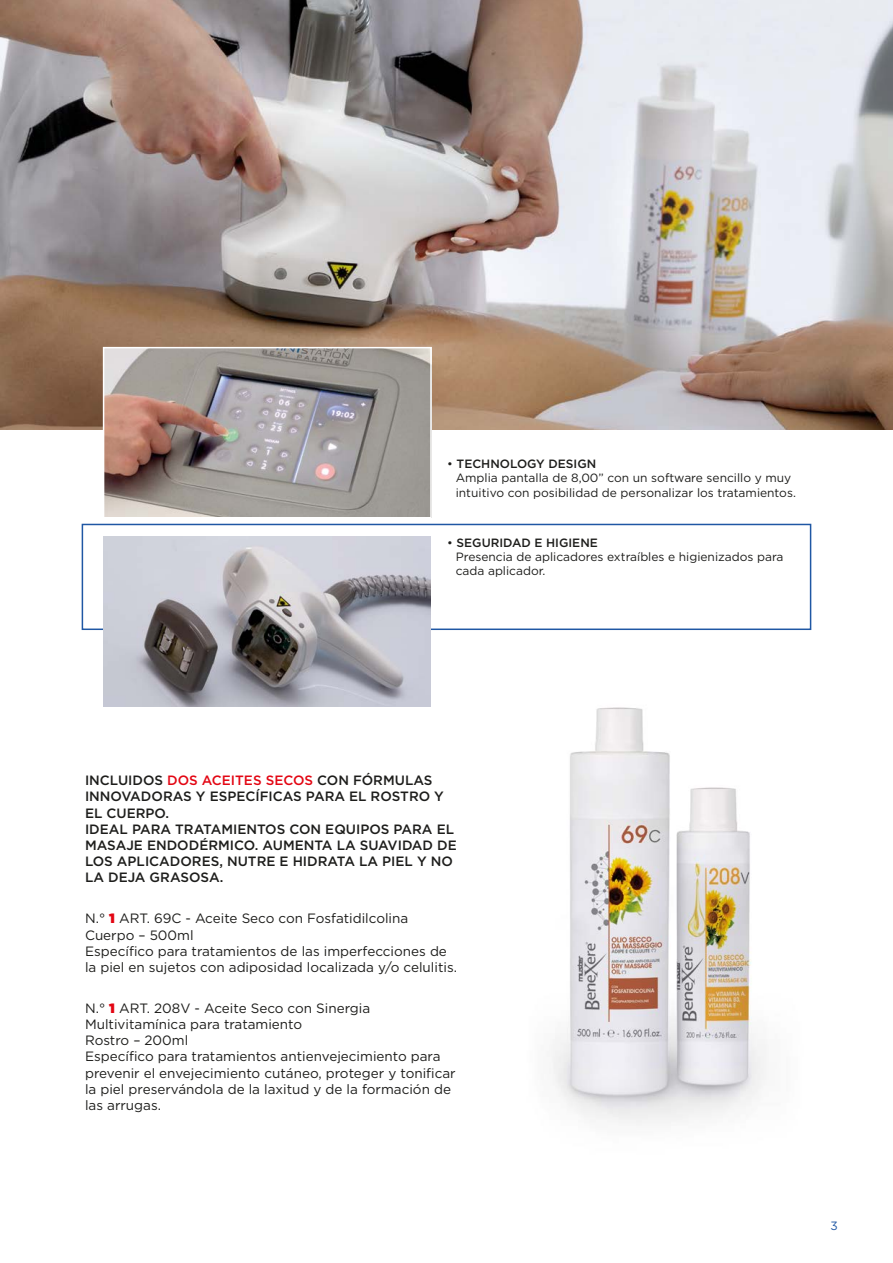
<style>
.page{position:relative;width:893px;height:1263px;background:#fff}
.page>*{position:absolute;margin:0;border:0;box-sizing:border-box;transform-origin:0 0}
.t1{font:13.5px/16.2px "Gotham";color:#1d1d1b}
.t2{font:500 13.5px/16.2px "Gotham";color:#1d1d1b}
.t3{font:12px/14.4px "Gotham";color:#1d1d1b}
.t4{font:12px "Gotham";color:#1f57a4}
.s1{font-weight:500}
.s2{color:#e30613}
.s3{font-weight:900;color:#e30613}
</style>
<div class="page">
<img style="left:552px;top:707px;width:214px;height:418px">
<img style="left:0;top:0;width:893px;height:429px">
<div style="left:82px;top:524px;width:729px;height:106px;border:2px solid #1f57a4"></div>
<img style="left:104px;top:536px;width:327px;height:170px">
<img style="left:106px;top:350px;width:323px;height:165px">
<div style="left:103px;top:347px;width:329px;height:171px;border:2px solid #fff"></div>
<p class="t3" style="left:456px;top:456px;width:342px;text-indent:-9px">• <span class="s1">TECHNOLOGY DESIGN<br></span>Amplia pantalla de 8,00” con un software sencillo y muy intuitivo con posibilidad de personalizar los tratamientos.</p>
<p class="t3" style="left:456px;top:535px;width:329px;text-indent:-9px">• <span class="s1">SEGURIDAD E HIGIENE<br></span>Presencia de aplicadores extraíbles e higienizados para cada aplicador.</p>
<p class="t2" style="left:85px;top:772px;width:373px">INCLUIDOS <span class="s2">DOS ACEITES SECOS</span> CON FÓRMULAS INNOVADORAS Y ESPECÍFICAS PARA EL ROSTRO Y EL CUERPO.<br>IDEAL PARA TRATAMIENTOS CON EQUIPOS PARA EL MASAJE ENDODÉRMICO. AUMENTA LA SUAVIDAD DE LOS APLICADORES, NUTRE E HIDRATA LA PIEL Y NO LA DEJA GRASOSA.</p>
<p class="t1" style="left:85px;top:910px;width:374px">N.° <span class="s3">1</span> ART. 69C - Aceite Seco con Fosfatidilcolina Cuerpo – 500ml<br>Específico para tratamientos de las imperfecciones de la piel en sujetos con adiposidad localizada y/o celulitis.</p>
<p class="t1" style="left:85px;top:1000px;width:372px">N.° <span class="s3">1</span> ART. 208V - Aceite Seco con Sinergia Multivitamínica para tratamiento<br>Rostro – 200ml<br>Específico para tratamientos antienvejecimiento para prevenir el envejecimiento cutáneo, proteger y tonificar la piel preservándola de la laxitud y de la formación de las arrugas.</p>
<p class="t4" style="left:830px;top:1218px;width:9px">3</p>
</div>
